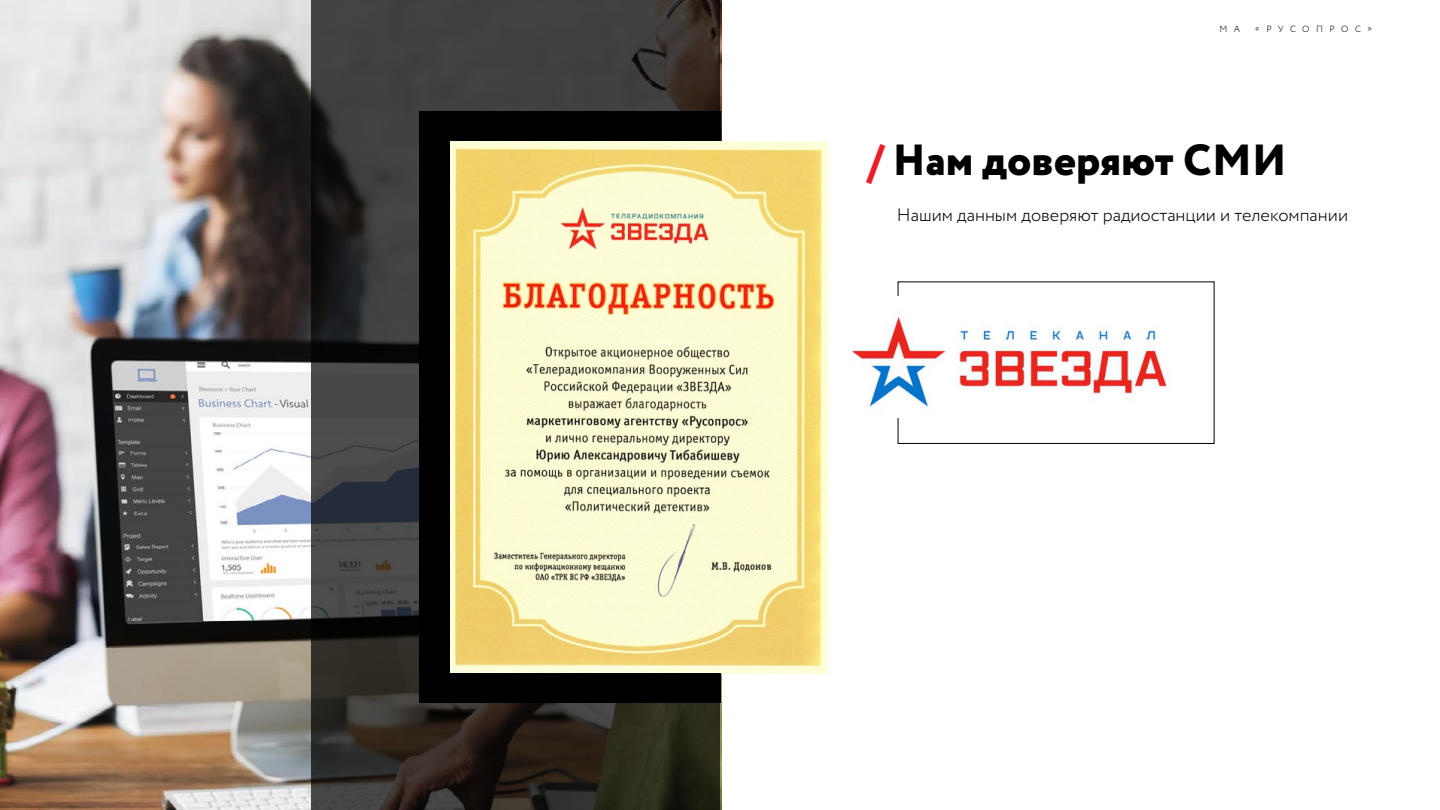
<style>
.page{position:relative;width:1440px;height:810px;background:#fff}
.page>*{position:absolute;margin:0;border:0;box-sizing:border-box;transform-origin:0 0}
.t1{font:800 43.5px "Circe";color:#000}
.t2{font:300 18px "Circe";color:#000}
.t3{font:300 9px "Circe";color:#000}
.s1{color:#ed1c28}
</style>
<div class="page">
<img style="left:0;top:0;width:721px;height:810px">
<svg style="left:312px;top:0;width:408px;height:810px"></svg>
<img style="left:450px;top:141px;width:377px;height:532px">
<div style="left:419px;top:112px;width:31px;height:591px;background:#000"></div>
<div style="left:419px;top:112px;width:302px;height:29px;background:#000"></div>
<div style="left:419px;top:673px;width:302px;height:30px;background:#000"></div>
<div style="left:898px;top:282px;width:316px;height:162px;border:1px solid #000"></div>
<img style="left:851px;top:296px;width:316px;height:121px">
<p class="t3" style="left:1219px;top:23px;width:22px">М А</p>
<p class="t3" style="left:1255px;top:23px;width:118px">«Русопр ос»</p>
<h1 class="t1" style="left:867px;top:131px;width:421px"><span class="s1">/</span> Нам доверяют см и</h1>
<p class="t2" style="left:897px;top:203px;width:453px">Нашим данным доверяют радиостанции и телекомпании</p>
</div>
